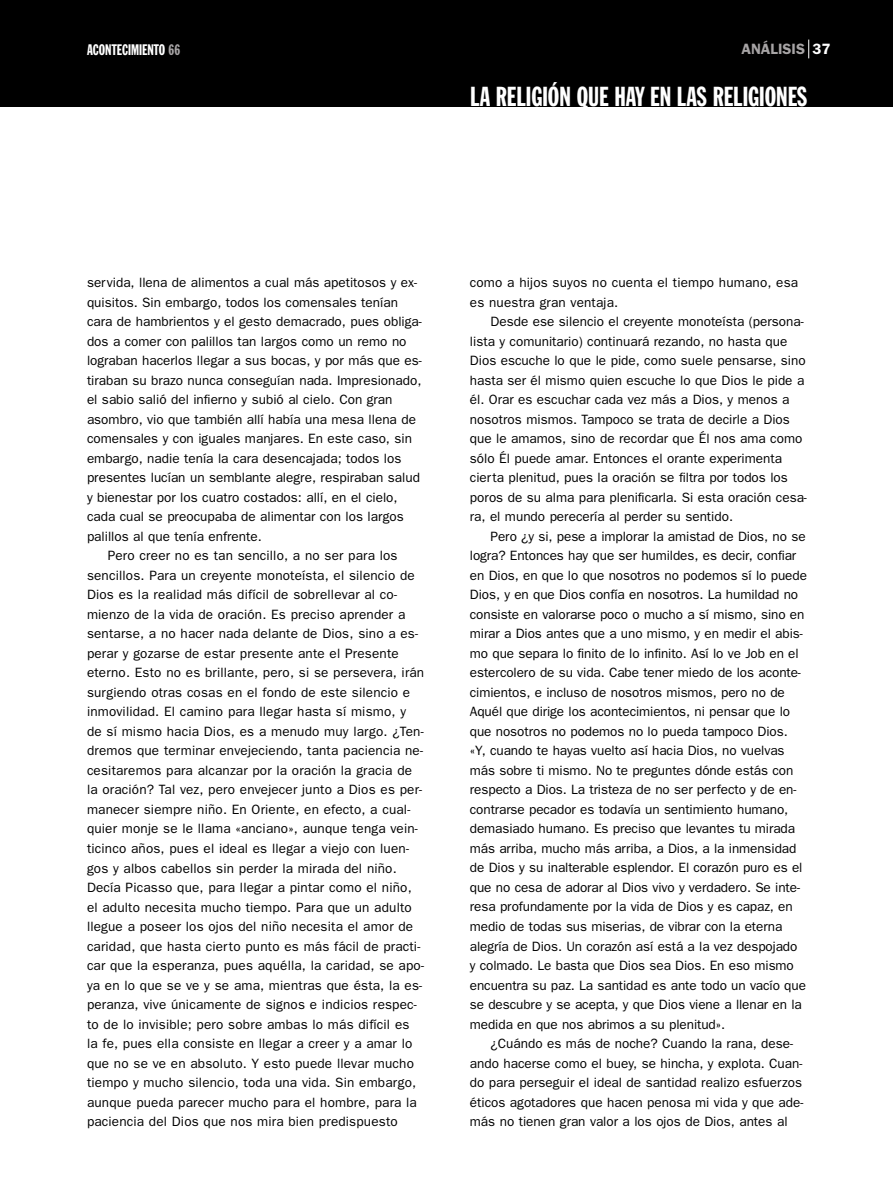
<style>
.page{position:relative;width:893px;height:1190px;background:#fff}
.page>*{position:absolute;margin:0;border:0;box-sizing:border-box;transform-origin:0 0}
.t1{font:27px "Franklin Gothic Extra Cond";color:#fff}
.t2{font:15px "Franklin Gothic Extra Cond";color:#fff}
.t3{font:600 15px "Franklin Gothic";color:#a7a4a5}
.t4{font:13.5px/19.5px "Franklin Gothic";color:#000}
.s1{color:#a7a4a5}
.s2{color:#fff}
</style>
<div class="page">
<div style="left:0;top:0;width:892px;height:106px;background:#000"></div>
<svg style="left:808px;top:40px;width:1px;height:18px"></svg>
<p class="t2" style="left:87px;top:44px;width:95px">ACONTECIMIENTO <span class="s1">66</span></p>
<p class="t3" style="left:741px;top:44px;width:90px">ANÁLISIS <span class="s2">37</span></p>
<h1 class="t1" style="left:470px;top:87px;width:338px">LA RELIGIÓN QUE HAY EN LAS RELIGIONES</h1>
<p class="t4" style="left:87px;top:274px;width:331px">servida, llena de alimentos a cual más apetitosos y ex-</p>
<p class="t4" style="left:87px;top:293px;width:312px">quisitos. Sin embargo, todos los comensales tenían</p>
<p class="t4" style="left:87px;top:313px;width:336px">cara de hambrientos y el gesto demacrado, pues obliga-</p>
<p class="t4" style="left:87px;top:332px;width:321px">dos a comer con palillos tan largos como un remo no</p>
<p class="t4" style="left:87px;top:352px;width:336px">lograban hacerlos llegar a sus bocas, y por más que es-</p>
<p class="t4" style="left:87px;top:371px;width:336px">tiraban su brazo nunca conseguían nada. Impresionado,</p>
<p class="t4" style="left:87px;top:391px;width:307px">el sabio salió del infierno y subió al cielo. Con gran</p>
<p class="t4" style="left:87px;top:410px;width:330px">asombro, vio que también allí había una mesa llena de</p>
<p class="t4" style="left:87px;top:430px;width:326px">comensales y con iguales manjares. En este caso, sin</p>
<p class="t4" style="left:87px;top:449px;width:316px">embargo, nadie tenía la cara desencajada; todos los</p>
<p class="t4" style="left:87px;top:469px;width:334px">presentes lucían un semblante alegre, respiraban salud</p>
<p class="t4" style="left:87px;top:488px;width:312px">y bienestar por los cuatro costados: allí, en el cielo,</p>
<p class="t4" style="left:87px;top:508px;width:318px">cada cual se preocupaba de alimentar con los largos</p>
<p class="t4" style="left:87px;top:527px;width:176px">palillos al que tenía enfrente.</p>
<p class="t4" style="left:108px;top:547px;width:291px">Pero creer no es tan sencillo, a no ser para los</p>
<p class="t4" style="left:87px;top:566px;width:329px">sencillos. Para un creyente monoteísta, el silencio de</p>
<p class="t4" style="left:87px;top:586px;width:311px">Dios es la realidad más difícil de sobrellevar al co-</p>
<p class="t4" style="left:87px;top:605px;width:320px">mienzo de la vida de oración. Es preciso aprender a</p>
<p class="t4" style="left:87px;top:625px;width:332px">sentarse, a no hacer nada delante de Dios, sino a es-</p>
<p class="t4" style="left:87px;top:644px;width:313px">perar y gozarse de estar presente ante el Presente</p>
<p class="t4" style="left:87px;top:664px;width:339px">eterno. Esto no es brillante, pero, si se persevera, irán</p>
<p class="t4" style="left:87px;top:683px;width:325px">surgiendo otras cosas en el fondo de este silencio e</p>
<p class="t4" style="left:87px;top:703px;width:320px">inmovilidad. El camino para llegar hasta sí mismo, y</p>
<p class="t4" style="left:87px;top:722px;width:338px">de sí mismo hacia Dios, es a menudo muy largo. ¿Ten-</p>
<p class="t4" style="left:87px;top:742px;width:337px">dremos que terminar envejeciendo, tanta paciencia ne-</p>
<p class="t4" style="left:87px;top:761px;width:326px">cesitaremos para alcanzar por la oración la gracia de</p>
<p class="t4" style="left:87px;top:781px;width:336px">la oración? Tal vez, pero envejecer junto a Dios es per-</p>
<p class="t4" style="left:87px;top:800px;width:325px">manecer siempre niño. En Oriente, en efecto, a cual-</p>
<p class="t4" style="left:87px;top:820px;width:332px">quier monje se le llama «anciano», aunque tenga vein-</p>
<p class="t4" style="left:87px;top:839px;width:323px">ticinco años, pues el ideal es llegar a viejo con luen-</p>
<p class="t4" style="left:87px;top:859px;width:311px">gos y albos cabellos sin perder la mirada del niño.</p>
<p class="t4" style="left:87px;top:878px;width:326px">Decía Picasso que, para llegar a pintar como el niño,</p>
<p class="t4" style="left:87px;top:898px;width:326px">el adulto necesita mucho tiempo. Para que un adulto</p>
<p class="t4" style="left:87px;top:917px;width:328px">llegue a poseer los ojos del niño necesita el amor de</p>
<p class="t4" style="left:87px;top:937px;width:335px">caridad, que hasta cierto punto es más fácil de practi-</p>
<p class="t4" style="left:87px;top:956px;width:338px">car que la esperanza, pues aquélla, la caridad, se apo-</p>
<p class="t4" style="left:87px;top:976px;width:337px">ya en lo que se ve y se ama, mientras que ésta, la es-</p>
<p class="t4" style="left:87px;top:995px;width:331px">peranza, vive únicamente de signos e indicios respec-</p>
<p class="t4" style="left:87px;top:1015px;width:324px">to de lo invisible; pero sobre ambas lo más difícil es</p>
<p class="t4" style="left:87px;top:1034px;width:327px">la fe, pues ella consiste en llegar a creer y a amar lo</p>
<p class="t4" style="left:87px;top:1054px;width:328px">que no se ve en absoluto. Y esto puede llevar mucho</p>
<p class="t4" style="left:87px;top:1073px;width:331px">tiempo y mucho silencio, toda una vida. Sin embargo,</p>
<p class="t4" style="left:87px;top:1093px;width:331px">aunque pueda parecer mucho para el hombre, para la</p>
<p class="t4" style="left:87px;top:1112px;width:312px">paciencia del Dios que nos mira bien predispuesto</p>
<p class="t4" style="left:470px;top:274px;width:330px">como a hijos suyos no cuenta el tiempo humano, esa es nuestra gran ventaja.</p>
<p class="t4" style="left:470px;top:313px;width:338px;text-indent:21px">Desde ese silencio el creyente monoteísta (persona&shy;lista y comunitario) continuará rezando, no hasta que Dios escuche lo que le pide, como suele pensarse, sino hasta ser él mismo quien escuche lo que Dios le pide a él. Orar es escuchar cada vez más a Dios, y menos a nosotros mismos. Tampoco se trata de decirle a Dios que le amamos, sino de recordar que Él nos ama como sólo Él puede amar. Entonces el orante experimenta cierta plenitud, pues la oración se filtra por todos los poros de su alma para plenificarla. Si esta oración cesa&shy;ra, el mundo perecería al perder su sentido.</p>
<p class="t4" style="left:470px;top:527px;width:338px;text-indent:21px">Pero ¿y si, pese a implorar la amistad de Dios, no se logra? Entonces hay que ser humildes, es decir, confiar en Dios, en que lo que nosotros no podemos sí lo puede Dios, y en que Dios confía en nosotros. La humildad no consiste en valorarse poco o mucho a sí mismo, sino en mirar a Dios antes que a uno mismo, y en medir el abis&shy;mo que separa lo finito de lo infinito. Así lo ve Job en el estercolero de su vida. Cabe tener miedo de los aconte&shy;cimientos, e incluso de nosotros mismos, pero no de Aquél que dirige los acontecimientos, ni pensar que lo que nosotros no podemos no lo pueda tampoco Dios. «Y, cuando te hayas vuelto así hacia Dios, no vuelvas más sobre ti mismo. No te preguntes dónde estás con respecto a Dios. La tristeza de no ser perfecto y de en&shy;contrarse pecador es todavía un sentimiento humano, demasiado humano. Es preciso que levantes tu mirada más arriba, mucho más arriba, a Dios, a la inmensidad de Dios y su inalterable esplendor. El corazón puro es el que no cesa de adorar al Dios vivo y verdadero. Se inte&shy;resa profundamente por la vida de Dios y es capaz, en medio de todas sus miserias, de vibrar con la eterna alegría de Dios. Un corazón así está a la vez despojado<br>y colmado. Le basta que Dios sea Dios. En eso mismo encuentra su paz. La santidad es ante todo un vacío que se descubre y se acepta, y que Dios viene a llenar en la medida en que nos abrimos a su plenitud».</p>
<p class="t4" style="left:470px;top:1034px;width:335px;text-indent:21px">¿Cuándo es más de noche? Cuando la rana, dese&shy;ando hacerse como el buey, se hincha, y explota. Cuan&shy;do para perseguir el ideal de santidad realizo esfuerzos éticos agotadores que hacen penosa mi vida y que ade&shy;más no tienen gran valor a los ojos de Dios, antes al</p>
</div>
